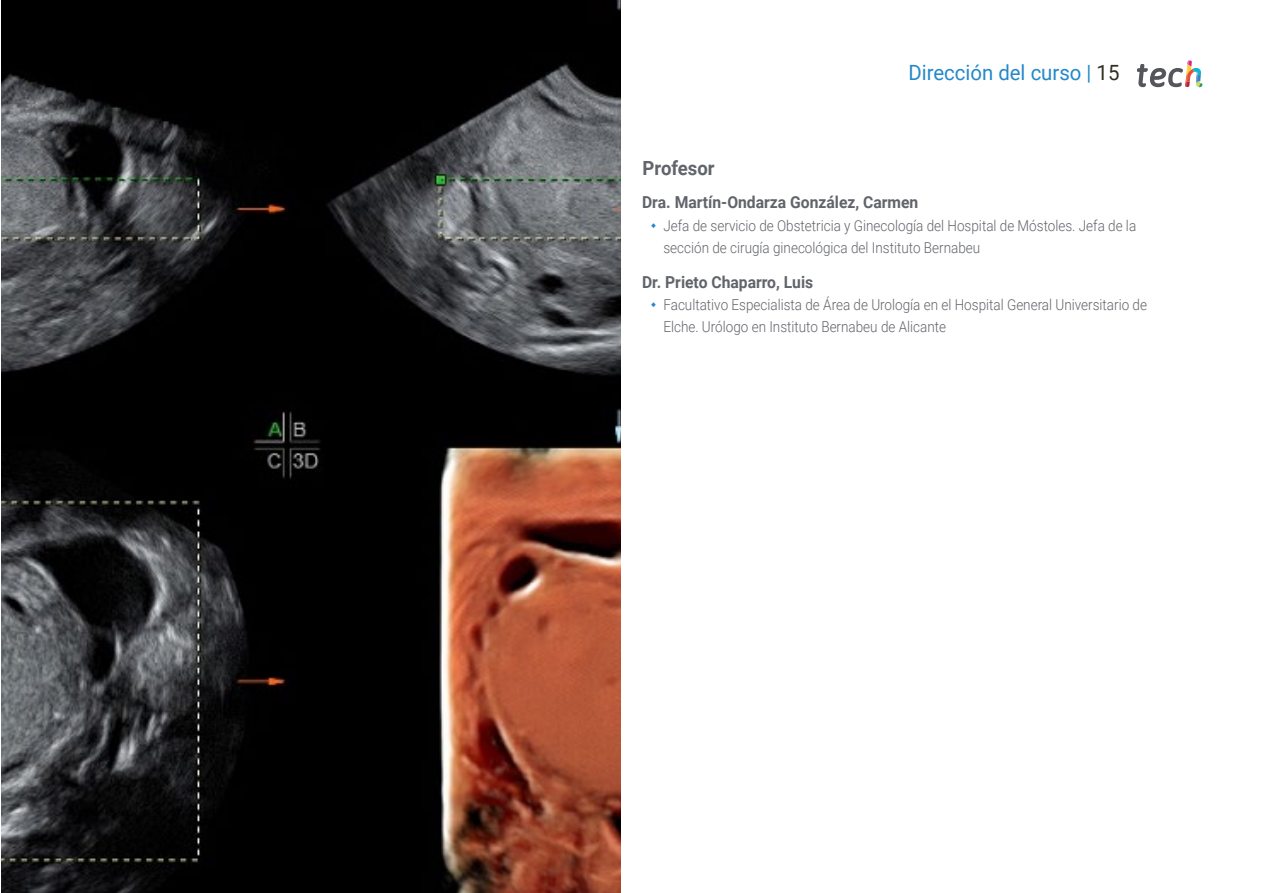
<style>
.page{position:relative;width:1263px;height:893px;background:#fff}
.page>*{position:absolute;margin:0;border:0;box-sizing:border-box;transform-origin:0 0}
.t1{font:21px "Roboto";color:#2488c9}
.t2{font:700 19.5px "Roboto";color:#61646a;scale:.95 1}
.t3{font:700 16.5px "Roboto";color:#61646a;scale:.95 1}
.t4{font:300 15px/22.5px "Roboto";color:#61646a;scale:.9 1}
.s1{color:#312e20}
</style>
<div class="page">
<svg style="left:1137px;top:61px;width:65px;height:27px"></svg>
<img style="left:1px;top:0;width:620px;height:893px">
<h1 class="t1" style="left:908px;top:57px;width:213px">Dirección del curso | <span class="s1">15</span></h1>
<h2 class="t2" style="left:643px;top:155px;width:77px">Profesor</h2>
<p class="t3" style="left:642px;top:191px;width:292px">Dra. Martín-Ondarza González, Carmen</p>
<p class="t4" style="left:663px;top:214px;width:527px">Jefa de servicio de Obstetricia y Ginecología del Hospital de Móstoles. Jefa de la sección de cirugía ginecológica del Instituto Bernabeu</p>
<p class="t3" style="left:642px;top:270px;width:182px">Dr. Prieto Chaparro, Luis</p>
<p class="t4" style="left:663px;top:293px;width:539px">Facultativo Especialista de Área de Urología en el Hospital General Universitario de<br>Elche. Urólogo en Instituto Bernabeu de Alicante</p>
</div>
